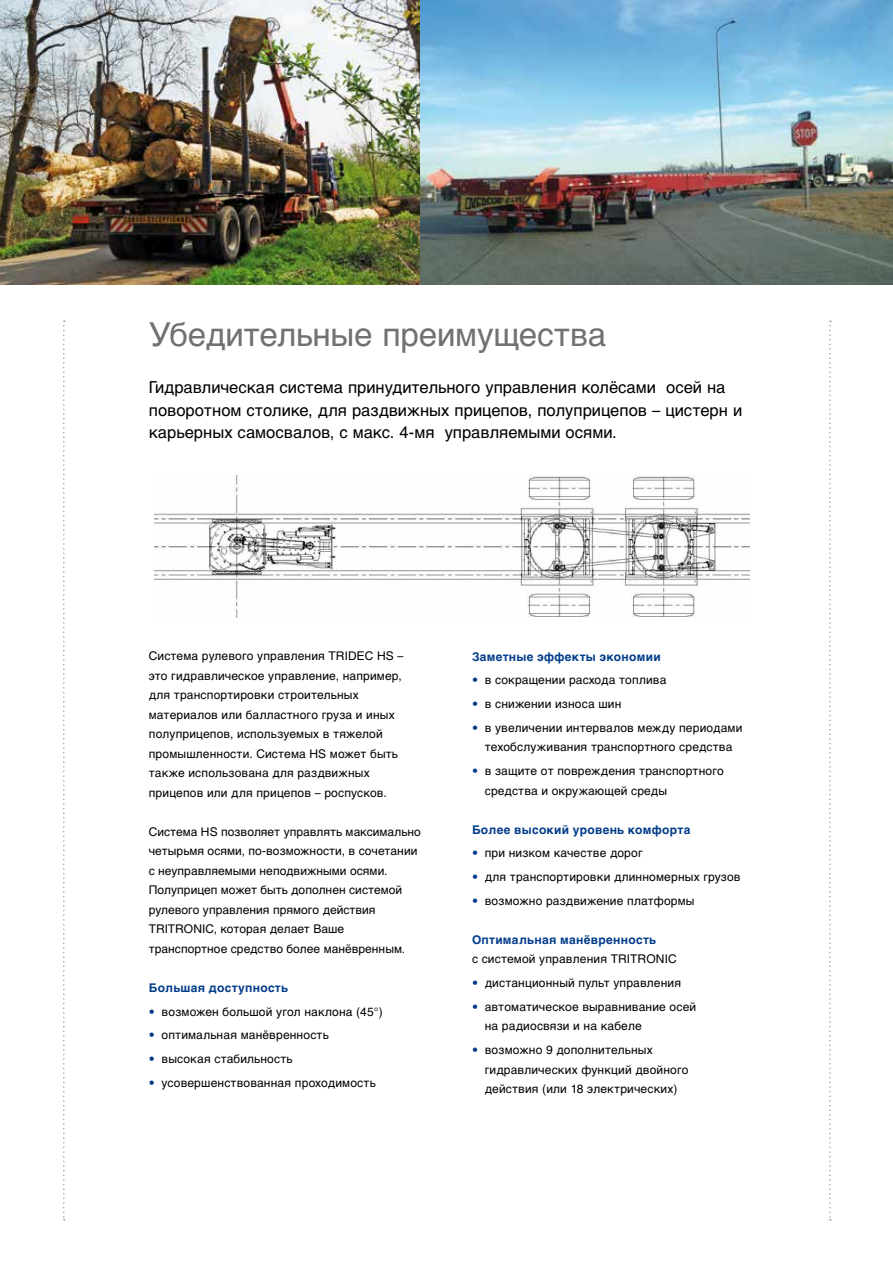
<style>
.page{position:relative;width:893px;height:1263px;background:#fff}
.page>*{position:absolute;margin:0;border:0;box-sizing:border-box;transform-origin:0 0}
.t1{font:33px "Helvetica Cyr Upright";letter-spacing:-.005em;color:#707172}
.t2{font:16.5px/22.5px "Helvetica Cyr Upright";color:#000}
.t3{font:12px/19.5px "Helvetica Cyr Upright";letter-spacing:.01em;color:#000}
.t4{font:700 12px "Helvetica Cyr";letter-spacing:.025em;color:#003c8a}
.s1{color:#003c8a}
</style>
<div class="page">
<svg style="left:63px;top:320px;width:2px;height:900px"></svg>
<svg style="left:829px;top:320px;width:2px;height:900px"></svg>
<img style="left:0;top:0;width:893px;height:285px">
<img style="left:154px;top:476px;width:596px;height:141px">
<h1 class="t1" style="left:149px;top:316px;width:459px">Убедительные преимущества</h1>
<h2 class="t2" style="left:149px;top:376px;width:595px">Гидравлическая система принудительного управления колёсами осей на поворотном столике, для раздвижных прицепов, полуприцепов – цистерн и карьерных самосвалов, с макс. 4-мя управляемыми осями.</h2>
<p class="t3" style="left:149px;top:646px;width:256px">Система рулевого управления TRIDEC HS – это гидравлическое управление, например, для транспортировки строительных материалов или балластного груза и иных полуприцепов, используемых в тяжелой промышленности. Система HS может быть также использована для раздвижных прицепов или для прицепов – роспусков.</p>
<p class="t3" style="left:149px;top:822px;width:274px">Система HS позволяет управлять максимально четырьмя осями, по-возможности, в сочетании с неуправляемыми неподвижными осями.<br>Полуприцеп может быть дополнен системой рулевого управления прямого действия TRITRONIC, которая делает Ваше транспортное средство более манёвренным.</p>
<p class="t4" style="left:149px;top:981px;width:141px">Большая доступность</p>
<p class="t3" style="left:149px;top:1002px;width:236px"><span class="s1">•</span> возможен большой угол наклона (45°)</p>
<p class="t3" style="left:149px;top:1025px;width:181px"><span class="s1">•</span> оптимальная манёвренность</p>
<p class="t3" style="left:149px;top:1049px;width:145px"><span class="s1">•</span> высокая стабильность</p>
<p class="t3" style="left:149px;top:1073px;width:228px"><span class="s1">•</span> усовершенствованная проходимость</p>
<p class="t4" style="left:472px;top:649px;width:190px">Заметные эффекты экономии</p>
<p class="t3" style="left:472px;top:670px;width:196px"><span class="s1">•</span> в сокращении расхода топлива</p>
<p class="t3" style="left:472px;top:694px;width:151px"><span class="s1">•</span> в снижении износа шин</p>
<p class="t3" style="left:472px;top:718px;width:272px;text-align:center"><span class="s1">•</span> в увеличении интервалов между периодами техобслуживания транспортного средства</p>
<p class="t3" style="left:485px;top:761px;width:241px;text-indent:-13px"><span class="s1">•</span> в защите от повреждения транспортного средства и окружающей среды</p>
<p class="t4" style="left:472px;top:822px;width:220px">Более высокий уровень комфорта</p>
<p class="t3" style="left:472px;top:843px;width:172px"><span class="s1">•</span> при низком качестве дорог</p>
<p class="t3" style="left:472px;top:867px;width:270px"><span class="s1">•</span> для транспортировки длинномерных грузов</p>
<p class="t3" style="left:472px;top:891px;width:224px"><span class="s1">•</span> возможно раздвижение платформы</p>
<p class="t4" style="left:472px;top:933px;width:186px">Оптимальная манёвренность</p>
<p class="t3" style="left:472px;top:949px;width:206px">с системой управления TRITRONIC</p>
<p class="t3" style="left:472px;top:973px;width:211px"><span class="s1">•</span> дистанционный пульт управления</p>
<p class="t3" style="left:485px;top:997px;width:213px;text-indent:-13px"><span class="s1">•</span> автоматическое выравнивание осей на радиосвязи и на кабеле</p>
<p class="t3" style="left:485px;top:1040px;width:205px;text-indent:-13px"><span class="s1">•</span> возможно 9 дополнительных гидравлических функций двойного действия (или 18 электрических)</p>
</div>
